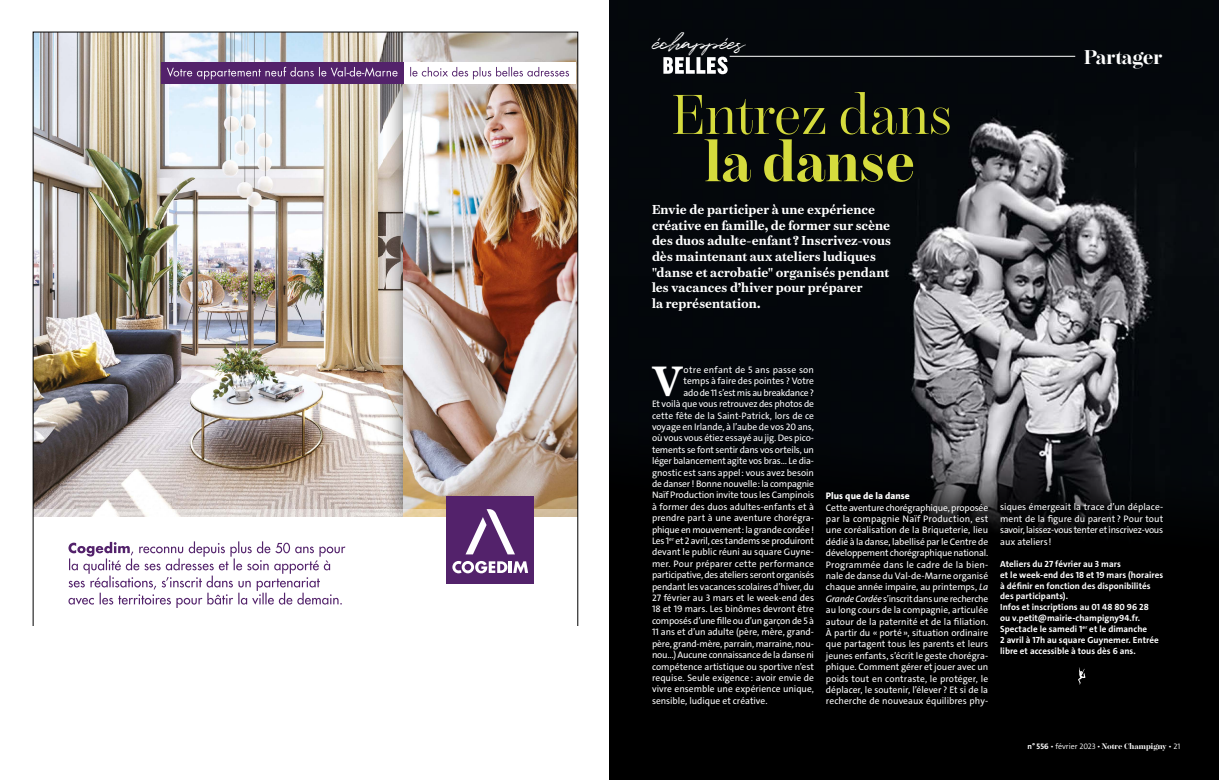
<style>
.page{position:relative;width:1219px;height:780px;background:#fff}
.page>*{position:absolute;margin:0;border:0;box-sizing:border-box;transform-origin:0 0}
.t1{font:56.1px "Chamberi Display";color:#d5db3d}
.t2{font:700 56.1px "Chamberi Display";color:#d5db3d}
.t3{font:700 42.4px "Chamberi Text";color:#fff}
.t4{font:24px "Quentin";letter-spacing:-.05em;color:#fff}
.t5{font:700 20px "Chamberi Display";color:#fff}
.t6{font:700 13px/15.6px "Chamberi Text";letter-spacing:.005em;color:#fff}
.t7{font:9.5px/11.4px "The Sans";letter-spacing:-.01em;color:#fff;text-align:justify}
.t8{font:9.5px "The Sans";letter-spacing:-.03em;color:#fff}
.t9{font:9.5px "The Sans";letter-spacing:.015em;color:#fff}
.t10{font:9.5px "The Sans";letter-spacing:.01em;color:#fff}
.t11{font:800 9.5px "The Sans";letter-spacing:.005em;color:#fff}
.t12{font:700 9px/10.9px "The Sans";letter-spacing:.005em;color:#fff}
.t13{font:300 8px "The Sans";color:#fff}
.s1{font-style:italic}
.s2{font-weight:700}
.s3{font-family:"Chamberi Display";font-weight:700}
</style>
<div class="page">
<img style="left:35px;top:34px;width:349px;height:475px">
<img style="left:384px;top:34px;width:192px;height:475px">
<img style="left:35px;top:509px;width:541px;height:8px">
<div style="left:447px;top:496px;width:87px;height:87px;background:#53226b"></div>
<svg style="left:452px;top:561px;width:76px;height:12px"></svg>
<svg style="left:465px;top:509px;width:50px;height:45px"></svg>
<svg style="left:68px;top:541px;width:277px;height:67px"></svg>
<div style="left:161px;top:62px;width:243px;height:21px;background:#53226b"></div>
<div style="left:404px;top:62px;width:171px;height:21px;background:#fff"></div>
<svg style="left:167px;top:67px;width:231px;height:12px"></svg>
<svg style="left:410px;top:67px;width:159px;height:12px"></svg>
<img style="left:609px;top:0;width:610px;height:276px">
<svg style="left:609px;top:276px;width:610px;height:504px;background:#131416"></svg>
<hr style="left:730px;top:56px;width:345px;height:1px;background:#fff">
<svg style="left:663px;top:57px;width:65px;height:17px"></svg>
<svg style="left:1078px;top:667px;width:7px;height:17px"></svg>
<h3 class="t4" style="left:653px;top:26px;width:93px">échappées</h3>
<h1 class="t1" style="left:672px;top:74px;width:282px">Entrez dans</h1>
<h1 class="t2" style="left:705px;top:120px;width:212px">la danse</h1>
<p class="t6" style="left:652px;top:201px;width:240px">Envie de participer à une expérience créative en famille, de former sur scène des duos adulte-enfant ? Inscrivez-vous dès maintenant aux ateliers ludiques "danse et acrobatie" organisés pendant les vacances d’hiver pour préparer<br>la représentation.</p>
<h3 class="t5" style="left:1084px;top:43px;width:80px">Partager</h3>
<h2 class="t3" style="left:653px;top:348px;width:31px">V</h2>
<p class="t9" style="left:684px;top:363px;width:132px">otre enfant de 5 ans passe son</p>
<p class="t7" style="left:684px;top:375px;width:132px">temps à faire des pointes ? Votre</p>
<p class="t8" style="left:684px;top:386px;width:132px">ado de 11 s’est mis au breakdance ?</p>
<p class="t7" style="left:652px;top:398px;width:164px">Et voilà que vous retrouvez des photos de</p>
<p class="t7" style="left:652px;top:409px;width:164px">cette fête de la Saint-Patrick, lors de ce</p>
<p class="t7" style="left:652px;top:421px;width:164px">voyage en Irlande, à l’aube de vos 20 ans,</p>
<p class="t7" style="left:652px;top:432px;width:164px">où vous vous étiez essayé au jig. Des pico-</p>
<p class="t7" style="left:652px;top:444px;width:164px">tements se font sentir dans vos orteils, un</p>
<p class="t7" style="left:652px;top:455px;width:164px">léger balancement agite vos bras… Le dia-</p>
<p class="t7" style="left:652px;top:466px;width:164px">gnostic est sans appel: vous avez besoin</p>
<p class="t7" style="left:652px;top:478px;width:164px">de danser ! Bonne nouvelle: la compagnie</p>
<p class="t7" style="left:652px;top:489px;width:164px">Naïf Production invite tous les Campinois</p>
<p class="t7" style="left:652px;top:501px;width:164px">à former des duos adultes-enfants et à</p>
<p class="t10" style="left:652px;top:512px;width:164px">prendre part à une aventure chorégra-</p>
<p class="t7" style="left:652px;top:523px;width:164px">phique en mouvement: la grande cordée !</p>
<p class="t7" style="left:652px;top:535px;width:164px">Les 1<sup>er</sup> et 2 avril, ces tandems se produiront</p>
<p class="t7" style="left:652px;top:546px;width:164px">devant le public réuni au square Guyne-</p>
<p class="t9" style="left:652px;top:557px;width:164px">mer. Pour préparer cette performance</p>
<p class="t7" style="left:652px;top:569px;width:164px">participative, des ateliers seront organisés</p>
<p class="t7" style="left:652px;top:580px;width:164px">pendant les vacances scolaires d’hiver, du</p>
<p class="t7" style="left:652px;top:592px;width:164px">27 février au 3 mars et le week-end des</p>
<p class="t7" style="left:652px;top:603px;width:164px">18 et 19 mars. Les binômes devront être</p>
<p class="t7" style="left:652px;top:615px;width:164px">composés d’une fille ou d’un garçon de 5 à</p>
<p class="t7" style="left:652px;top:626px;width:164px">11 ans et d’un adulte (père, mère, grand-</p>
<p class="t7" style="left:652px;top:637px;width:164px">père, grand-mère, parrain, marraine, nou-</p>
<p class="t8" style="left:652px;top:648px;width:164px">nou…) Aucune connaissance de la danse ni</p>
<p class="t7" style="left:652px;top:660px;width:164px">compétence artistique ou sportive n’est</p>
<p class="t7" style="left:652px;top:672px;width:164px">requise. Seule exigence : avoir envie de</p>
<p class="t7" style="left:652px;top:683px;width:164px">vivre ensemble une expérience unique,</p>
<p class="t7" style="left:652px;top:694px;width:117px">sensible, ludique et créative.</p>
<p class="t11" style="left:826px;top:490px;width:85px">Plus que de la danse</p>
<p class="t7" style="left:826px;top:501px;width:164px">Cette aventure chorégraphique, proposée par la compagnie Naïf Production, est une coréalisation de la Briqueterie, lieu dédié à la danse, labellisé par le Centre de développement chorégraphique national.<br>Programmée dans le cadre de la bien&shy;nale de danse du Val-de-Marne organisé chaque année impaire, au printemps, <span class="s1">La Grande Cordée</span> s’inscrit dans une recherche au long cours de la compagnie, articulée autour de la paternité et de la filiation.<br>À partir du « porté », situation ordinaire que partagent tous les parents et leurs jeunes enfants, s’écrit le geste chorégra&shy;phique. Comment gérer et jouer avec un poids tout en contraste, le protéger, le déplacer, le soutenir, l’élever ? Et si de la recherche de nouveaux équilibres phy-</p>
<p class="t7" style="left:1000px;top:501px;width:165px">siques émergeait la trace d’un déplace&shy;ment de la figure du parent ? Pour tout savoir, laissez-vous tenter et inscrivez-vous aux ateliers !</p>
<p class="t12" style="left:1000px;top:558px;width:165px">Ateliers du 27 février au 3 mars<br>et le week-end des 18 et 19 mars (horaires à définir en fonction des disponibilités des participants).<br>Infos et inscriptions au 01 48 80 96 28<br>ou v.petit@mairie-champigny94.fr.<br>Spectacle le samedi 1<sup>er</sup> et le dimanche<br>2 avril à 17h au square Guynemer. Entrée libre et accessible à tous dès 6 ans.</p>
<p class="t13" style="left:1028px;top:741px;width:154px"><span class="s2">n° 556</span> • février 2023 • <span class="s3">Notre Champigny</span> • 21</p>
</div>
